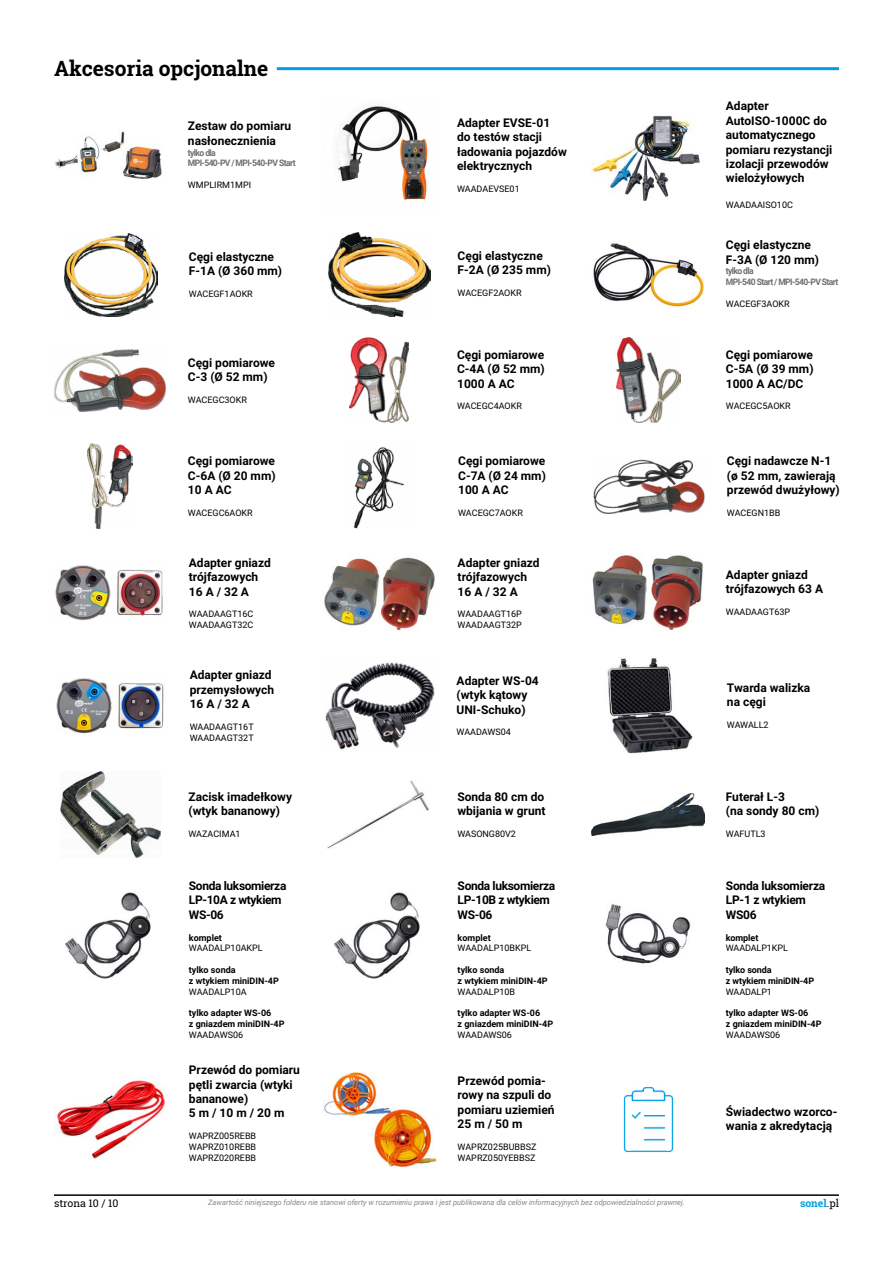
<style>
.page{position:relative;width:893px;height:1263px;background:#fff}
.page>*{position:absolute;margin:0;border:0;box-sizing:border-box;transform-origin:0 0}
.t1{font:700 21px "Roboto Slab";color:#000}
.t2{font:700 12px/14.4px "Roboto";color:#000}
.t3{font:700 12px/14.4px "Roboto";letter-spacing:-.03em;color:#000}
.t4{font:700 12px/14.4px "Roboto";letter-spacing:-.02em;color:#000}
.t5{font:10.5px "Roboto Slab";color:#000}
.t6{font:700 10.5px "Roboto Slab";color:#009fe3}
.t7{font:9px/10.8px "Roboto";color:#000}
.t8{font:700 9px/10.8px "Roboto";color:#000}
.t9{font:700 9px/10.8px "Roboto";letter-spacing:-.07em;color:#706f6f;scale:.95 1}
.t10{font:italic 7.5px "Roboto";color:#878787}
.s1{font-weight:400;color:#000}
</style>
<div class="page">
<hr style="left:54px;top:1194px;width:785px;height:2px;background:#000">
<img style="left:325px;top:662px;width:110px;height:88px">
<img style="left:55px;top:131px;width:107px;height:48px">
<img style="left:323px;top:1073px;width:66px;height:43px">
<img style="left:605px;top:904px;width:86px;height:60px">
<img style="left:334px;top:892px;width:86px;height:86px">
<img style="left:65px;top:892px;width:86px;height:86px">
<img style="left:373px;top:1108px;width:64px;height:59px">
<img style="left:592px;top:115px;width:108px;height:86px">
<img style="left:338px;top:106px;width:90px;height:94px">
<img style="left:593px;top:459px;width:112px;height:55px">
<img style="left:54px;top:349px;width:112px;height:63px">
<img style="left:54px;top:1080px;width:113px;height:79px">
<hr style="left:277px;top:67px;width:562px;height:3px;background:#009fe3">
<img style="left:329px;top:232px;width:102px;height:84px">
<img style="left:593px;top:243px;width:111px;height:64px">
<img style="left:349px;top:337px;width:59px;height:85px">
<img style="left:616px;top:337px;width:64px;height:85px">
<img style="left:88px;top:443px;width:44px;height:85px">
<img style="left:353px;top:447px;width:51px;height:82px">
<img style="left:607px;top:658px;width:85px;height:96px">
<img style="left:55px;top:565px;width:108px;height:56px">
<img style="left:324px;top:557px;width:111px;height:74px">
<img style="left:56px;top:678px;width:108px;height:56px">
<img style="left:592px;top:555px;width:112px;height:75px">
<img style="left:64px;top:233px;width:93px;height:84px">
<img style="left:623px;top:1086px;width:51px;height:67px">
<img style="left:327px;top:780px;width:102px;height:69px">
<img style="left:60px;top:772px;width:100px;height:85px">
<img style="left:592px;top:793px;width:113px;height:43px">
<h1 class="t1" style="left:54px;top:54px;width:216px">Akcesoria opcjonalne</h1>
<p class="t2" style="left:188px;top:119px;width:105px">Zestaw do pomiaru nasłonecznienia</p>
<p class="t9" style="left:188px;top:147px;width:115px">tylko dla<br>MPI-540-PV / MPI-540-PV Start</p>
<p class="t7" style="left:188px;top:179px;width:65px">WMPLIRM1MPI</p>
<p class="t2" style="left:189px;top:249px;width:95px">Cęgi elastyczne<br>F-1A (Ø 360 mm)</p>
<p class="t7" style="left:189px;top:288px;width:65px">WACEGF1AOKR</p>
<p class="t2" style="left:188px;top:355px;width:89px">Cęgi pomiarowe<br>C-3 (Ø 52 mm)</p>
<p class="t7" style="left:188px;top:394px;width:61px">WACEGC3OKR</p>
<p class="t2" style="left:188px;top:453px;width:89px;text-align:justify">Cęgi pomiarowe C-6A (Ø 20 mm)<br>10 A AC</p>
<p class="t7" style="left:188px;top:507px;width:66px">WACEGC6AOKR</p>
<p class="t2" style="left:189px;top:555px;width:83px">Adapter gniazd trójfazowych<br>16 A / 32 A</p>
<p class="t7" style="left:189px;top:608px;width:66px">WAADAAGT16C<br>WAADAAGT32C</p>
<p class="t2" style="left:190px;top:667px;width:86px">Adapter gniazd przemysłowych<br>16 A / 32 A</p>
<p class="t7" style="left:190px;top:721px;width:66px">WAADAAGT16T<br>WAADAAGT32T</p>
<p class="t2" style="left:188px;top:789px;width:105px">Zacisk imadełkowy (wtyk bananowy)</p>
<p class="t7" style="left:188px;top:828px;width:54px">WAZACIMA1</p>
<p class="t3" style="left:189px;top:878px;width:99px">Sonda luksomierza<br>LP-10A z wtykiem<br>WS-06</p>
<p class="t8" style="left:189px;top:931px;width:35px">komplet</p>
<p class="t7" style="left:189px;top:942px;width:75px">WAADALP10AKPL</p>
<p class="t8" style="left:189px;top:964px;width:91px">tylko sonda<br>z wtykiem miniDIN-4P</p>
<p class="t7" style="left:189px;top:985px;width:59px">WAADALP10A</p>
<p class="t8" style="left:189px;top:1007px;width:97px">tylko adapter WS-06<br>z gniazdem miniDIN-4P</p>
<p class="t7" style="left:189px;top:1029px;width:56px">WAADAWS06</p>
<p class="t2" style="left:189px;top:1062px;width:113px">Przewód do pomiaru pętli zwarcia (wtyki bananowe)<br>5 m / 10 m / 20 m</p>
<p class="t7" style="left:189px;top:1130px;width:69px;text-align:justify">WAPRZ005REBB WAPRZ010REBB WAPRZ020REBB</p>
<p class="t2" style="left:457px;top:115px;width:111px">Adapter EVSE-01<br>do testów stacji ładowania pojazdów elektrycznych</p>
<p class="t7" style="left:457px;top:183px;width:64px">WAADAEVSE01</p>
<p class="t2" style="left:458px;top:248px;width:95px">Cęgi elastyczne<br>F-2A (Ø 235 mm)</p>
<p class="t7" style="left:458px;top:287px;width:65px">WACEGF2AOKR</p>
<p class="t2" style="left:457px;top:347px;width:89px;text-align:justify">Cęgi pomiarowe C-4A (Ø 52 mm)<br>1000 A AC</p>
<p class="t7" style="left:457px;top:400px;width:66px">WACEGC4AOKR</p>
<p class="t2" style="left:458px;top:453px;width:89px;text-align:justify">Cęgi pomiarowe C-7A (Ø 24 mm)<br>100 A AC</p>
<p class="t7" style="left:458px;top:507px;width:66px">WACEGC7AOKR</p>
<p class="t2" style="left:458px;top:555px;width:83px">Adapter gniazd trójfazowych<br>16 A / 32 A</p>
<p class="t7" style="left:458px;top:608px;width:66px">WAADAAGT16P<br>WAADAAGT32P</p>
<p class="t2" style="left:457px;top:673px;width:84px">Adapter WS-04 (wtyk kątowy<br>UNI-Schuko)</p>
<p class="t7" style="left:457px;top:726px;width:56px">WAADAWS04</p>
<p class="t2" style="left:457px;top:789px;width:90px">Sonda 80 cm do wbijania w grunt</p>
<p class="t7" style="left:457px;top:828px;width:60px">WASONG80V2</p>
<p class="t3" style="left:458px;top:878px;width:99px">Sonda luksomierza<br>LP-10B z wtykiem<br>WS-06</p>
<p class="t8" style="left:458px;top:931px;width:35px">komplet</p>
<p class="t7" style="left:458px;top:942px;width:75px">WAADALP10BKPL</p>
<p class="t8" style="left:458px;top:964px;width:91px">tylko sonda<br>z wtykiem miniDIN-4P</p>
<p class="t7" style="left:458px;top:985px;width:59px">WAADALP10B</p>
<p class="t8" style="left:458px;top:1007px;width:97px">tylko adapter WS-06<br>z gniazdem miniDIN-4P</p>
<p class="t7" style="left:458px;top:1029px;width:56px">WAADAWS06</p>
<p class="t2" style="left:458px;top:1073px;width:98px">Przewód pomia&shy;rowy na szpuli do pomiaru uziemień<br>25 m / 50 m</p>
<p class="t7" style="left:458px;top:1141px;width:80px">WAPRZ025BUBBSZ<br>WAPRZ050YEBBSZ</p>
<p class="t2" style="left:726px;top:98px;width:108px">Adapter<br>AutoISO-1000C do automatycznego pomiaru rezystancji izolacji przewodów wielożyłowych</p>
<p class="t7" style="left:726px;top:199px;width:69px">WAADAAISO10C</p>
<p class="t2" style="left:726px;top:237px;width:95px">Cęgi elastyczne<br>F-3A (Ø 120 mm)</p>
<p class="t9" style="left:726px;top:265px;width:120px">tylko dla<br>MPI-540 Start / MPI-540-PV Start</p>
<p class="t7" style="left:726px;top:298px;width:65px">WACEGF3AOKR</p>
<p class="t2" style="left:726px;top:347px;width:89px;text-align:justify">Cęgi pomiarowe C-5A (Ø 39 mm)<br>1000 A AC/DC</p>
<p class="t7" style="left:726px;top:400px;width:66px">WACEGC5AOKR</p>
<p class="t2" style="left:727px;top:453px;width:114px">Cęgi nadawcze N-1 (ø 52 mm, zawierają przewód dwużyłowy)</p>
<p class="t7" style="left:727px;top:507px;width:55px">WACEGN1BB</p>
<p class="t2" style="left:726px;top:567px;width:99px">Adapter gniazd trójfazowych 63 A</p>
<p class="t7" style="left:726px;top:606px;width:66px">WAADAAGT63P</p>
<p class="t2" style="left:727px;top:680px;width:85px">Twarda walizka na cęgi</p>
<p class="t7" style="left:727px;top:719px;width:43px">WAWALL2</p>
<p class="t2" style="left:726px;top:789px;width:95px">Futerał L-3<br>(na sondy 80 cm)</p>
<p class="t7" style="left:726px;top:828px;width:41px">WAFUTL3</p>
<p class="t4" style="left:726px;top:878px;width:101px">Sonda luksomierza<br>LP-1 z wtykiem<br>WS06</p>
<p class="t8" style="left:726px;top:931px;width:34px">komplet</p>
<p class="t7" style="left:726px;top:942px;width:64px">WAADALP1KPL</p>
<p class="t8" style="left:726px;top:964px;width:90px">tylko sonda<br>z wtykiem miniDIN-4P</p>
<p class="t7" style="left:726px;top:985px;width:48px">WAADALP1</p>
<p class="t8" style="left:726px;top:1007px;width:97px">tylko adapter WS-06<br>z gniazdem miniDIN-4P</p>
<p class="t7" style="left:726px;top:1029px;width:56px">WAADAWS06</p>
<p class="t2" style="left:726px;top:1104px;width:113px">Świadectwo wzorco&shy;wania z akredytacją</p>
<p class="t5" style="left:54px;top:1196px;width:66px">strona 10 / 10</p>
<p class="t10" style="left:208px;top:1197px;width:478px">Zawartość niniejszego folderu nie stanowi oferty w rozumieniu prawa i jest publikowana dla celów informacyjnych bez odpowiedzialności prawnej.</p>
<p class="t6" style="left:800px;top:1196px;width:40px">sonel<span class="s1">.pl</span></p>
</div>
